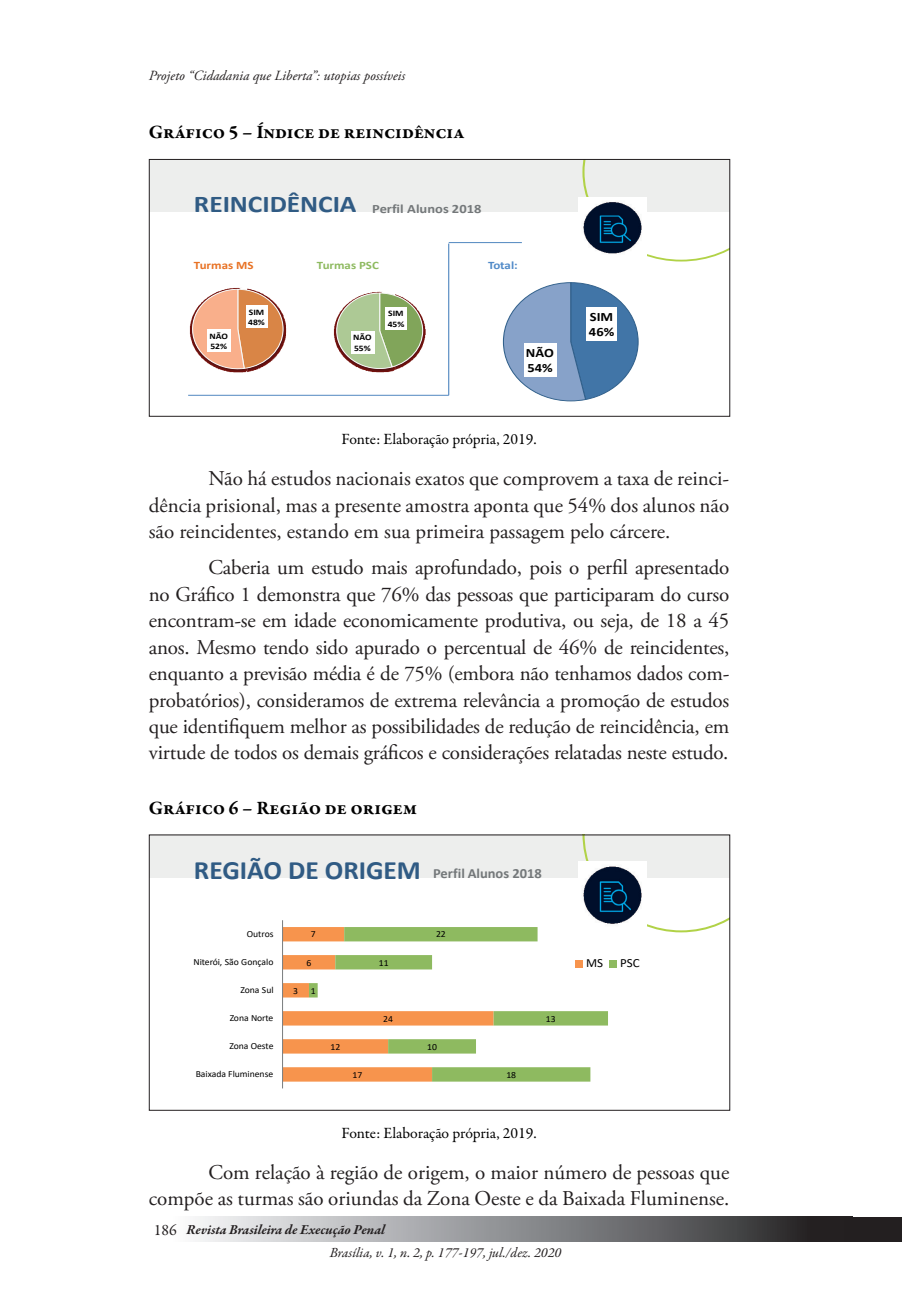
<style>
.page{position:relative;width:903px;height:1300px;background:#fff}
.page>*{position:absolute;margin:0;border:0;box-sizing:border-box;transform-origin:0 0}
.t1{font:21px/26.4px "Adobe Garamond Pro";letter-spacing:-.01em;color:#231f20;text-align:justify}
.t2{font:700 19.25px "Garamond Premr Pro";letter-spacing:-.005em;color:#000001}
.t3{font:15.75px "Garamond Premr Pro";color:#000001}
.t4{font:italic 14px "Adobe Garamond Pro";color:#231f20}
.t5{font:italic 14px "Garamond Premr Pro";color:#231f20}
.t6{font:italic 700 14px "Garamond Premr Pro";color:#231f20}
.t7{font:700 14px "Calibri";letter-spacing:-.005em;color:#74787a;scale:1.04 1}
.t8{font:700 12.78px "Calibri";color:#74787a;scale:1.14 1}
.t9{font:700 12.78px/15.4px "Calibri";letter-spacing:.005em;color:#000001;scale:1.14 1}
.t10{font:12.6px "Calibri";color:#000001;scale:1.04 1}
.t11{font:700 11.38px "Calibri";letter-spacing:-.005em;color:#8eba60;scale:1.14 1}
.t12{font:700 11.38px "Calibri";color:#e87224;scale:1.14 1}
.t13{font:700 11.38px "Calibri";letter-spacing:-.01em;color:#508ac8;scale:1.14 1}
.t14{font:9.28px "Calibri";letter-spacing:-.005em;color:#000001;scale:1.04 1}
.t15{font:700 8.4px/10.5px "Calibri";letter-spacing:-.005em;color:#000001;scale:1.14 1}
.s1{font-size:23.97px;color:#305b84}
.s2{font-size:26.6px;color:#305b84}
.s3{font-weight:400;font-style:normal;font-size:15.75px}
</style>
<div class="page">
<div style="left:148px;top:1217px;width:704px;height:24px;background:linear-gradient(to right,#fff,#1f1e20)"></div>
<div style="left:845px;top:1217px;width:57px;height:24px;background:#231f20"></div>
<div style="left:149px;top:159px;width:581px;height:53px;background:#edeeed"></div>
<svg style="left:582px;top:161px;width:146px;height:101px"></svg>
<img style="left:247px;top:288px;width:39px;height:84px">
<img style="left:226px;top:288px;width:21px;height:84px">
<svg style="left:189px;top:289px;width:95px;height:82px"></svg>
<div style="left:246px;top:305px;width:21px;height:23px;background:#fff"></div>
<div style="left:207px;top:329px;width:24px;height:23px;background:#fff"></div>
<img style="left:423px;top:320px;width:3px;height:24px">
<svg style="left:333px;top:292px;width:90px;height:81px"></svg>
<div style="left:385px;top:307px;width:22px;height:23px;background:#fff"></div>
<div style="left:351px;top:331px;width:23px;height:23px;background:#fff"></div>
<svg style="left:503px;top:282px;width:136px;height:119px"></svg>
<div style="left:586px;top:307px;width:31px;height:33px;background:#fff"></div>
<div style="left:524px;top:343px;width:32px;height:34px;background:#fff"></div>
<hr style="left:448px;top:244px;width:1px;height:151px;background:#457fbc">
<hr style="left:188px;top:395px;width:261px;height:1px;background:#457fbc">
<hr style="left:449px;top:242px;width:73px;height:1px;background:#457fbc">
<img style="left:578px;top:197px;width:69px;height:61px">
<div style="left:149px;top:159px;width:581px;height:258px;border:1px solid #231f20"></div>
<div style="left:149px;top:835px;width:581px;height:42px;background:#edeeed"></div>
<svg style="left:283px;top:836px;width:445px;height:245px"></svg>
<hr style="left:282px;top:920px;width:1px;height:168px;background:#7c7f80">
<div style="left:576px;top:960px;width:7px;height:7px;background:#f7944d"></div>
<div style="left:610px;top:960px;width:7px;height:7px;background:#8eba60"></div>
<img style="left:578px;top:862px;width:69px;height:66px">
<p class="t4" style="left:149px;top:67px;width:258px">Projeto “Cidadania que Liberta”: utopias possíveis</p>
<p class="t2" style="left:149px;top:120px;width:317px">Gráfico 5 – Índice de reincidência</p>
<p class="t8" style="left:194px;top:199px;width:254px"><span class="s1">REINCIDÊNCIA</span> Perfil Alunos 2018</p>
<p class="t12" style="left:194px;top:257px;width:54px">Turmas MS</p>
<p class="t11" style="left:317px;top:257px;width:56px">Turmas PSC</p>
<p class="t15" style="left:210px;top:330px;width:18px">NÃO<br>52%</p>
<p class="t15" style="left:248px;top:306px;width:16px">SIM<br>48%</p>
<p class="t15" style="left:353px;top:332px;width:18px">NÃO<br>55%</p>
<p class="t15" style="left:388px;top:308px;width:16px">SIM<br>45%</p>
<p class="t13" style="left:488px;top:257px;width:27px">Total:</p>
<p class="t9" style="left:526px;top:344px;width:26px">NÃO<br>54%</p>
<p class="t9" style="left:589px;top:308px;width:24px">SIM<br>46%</p>
<p class="t3" style="left:341px;top:429px;width:197px">Fonte: Elaboração própria, 2019.</p>
<p class="t1" style="left:149px;top:466px;width:582px;text-indent:60px">Não há estudos nacionais exatos que comprovem a taxa de reinci&shy;dência prisional, mas a presente amostra aponta que 54% dos alunos não são reincidentes, estando em sua primeira passagem pelo cárcere.</p>
<p class="t1" style="left:149px;top:555px;width:582px;text-indent:60px">Caberia um estudo mais aprofundado, pois o perfil apresentado no Gráfico 1 demonstra que 76% das pessoas que participaram do curso encontram-se em idade economicamente produtiva, ou seja, de 18 a 45 anos. Mesmo tendo sido apurado o percentual de 46% de reincidentes, enquanto a previsão média é de 75% (embora não tenhamos dados com&shy;probatórios), consideramos de extrema relevância a promoção de estudos que identifiquem melhor as possibilidades de redução de reincidência, em virtude de todos os demais gráficos e considerações relatadas neste estudo.</p>
<p class="t2" style="left:149px;top:796px;width:270px">Gráfico 6 – Região de origem</p>
<p class="t7" style="left:194px;top:864px;width:336px"><span class="s2">REGIÃO DE ORIGEM</span> Perfil Alunos 2018</p>
<p class="t14" style="left:247px;top:927px;width:27px">Outros</p>
<p class="t14" style="left:311px;top:928px;width:6px">7</p>
<p class="t14" style="left:436px;top:928px;width:11px">22</p>
<p class="t14" style="left:193px;top:955px;width:78px">Niterói, São Gonçalo</p>
<p class="t14" style="left:306px;top:956px;width:6px">6</p>
<p class="t14" style="left:379px;top:956px;width:11px">11</p>
<p class="t10" style="left:586px;top:954px;width:18px">MS</p>
<p class="t10" style="left:620px;top:954px;width:20px">PSC</p>
<p class="t14" style="left:241px;top:983px;width:33px">Zona Sul</p>
<p class="t14" style="left:293px;top:984px;width:6px">3</p>
<p class="t14" style="left:311px;top:984px;width:6px">1</p>
<p class="t14" style="left:230px;top:1011px;width:44px">Zona Norte</p>
<p class="t14" style="left:383px;top:1012px;width:11px">24</p>
<p class="t14" style="left:546px;top:1012px;width:11px">13</p>
<p class="t14" style="left:229px;top:1039px;width:44px">Zona Oeste</p>
<p class="t14" style="left:330px;top:1040px;width:11px">12</p>
<p class="t14" style="left:427px;top:1040px;width:11px">10</p>
<p class="t14" style="left:196px;top:1067px;width:76px">Baixada Fluminense</p>
<p class="t14" style="left:352px;top:1068px;width:11px">17</p>
<p class="t14" style="left:506px;top:1068px;width:11px">18</p>
<p class="t3" style="left:341px;top:1123px;width:197px">Fonte: Elaboração própria, 2019.</p>
<p class="t1" style="left:149px;top:1160px;width:582px;text-align:right">Com relação à região de origem, o maior número de pessoas que compõe as turmas são oriundas da Zona Oeste e da Baixada Fluminense.</p>
<p class="t6" style="left:154px;top:1220px;width:233px"><span class="s3">186</span> Revista Brasileira de Execução Penal</p>
<p class="t5" style="left:330px;top:1243px;width:233px">Brasília, v. 1, n. 2, p. 177-197, jul./dez. 2020</p>
</div>
